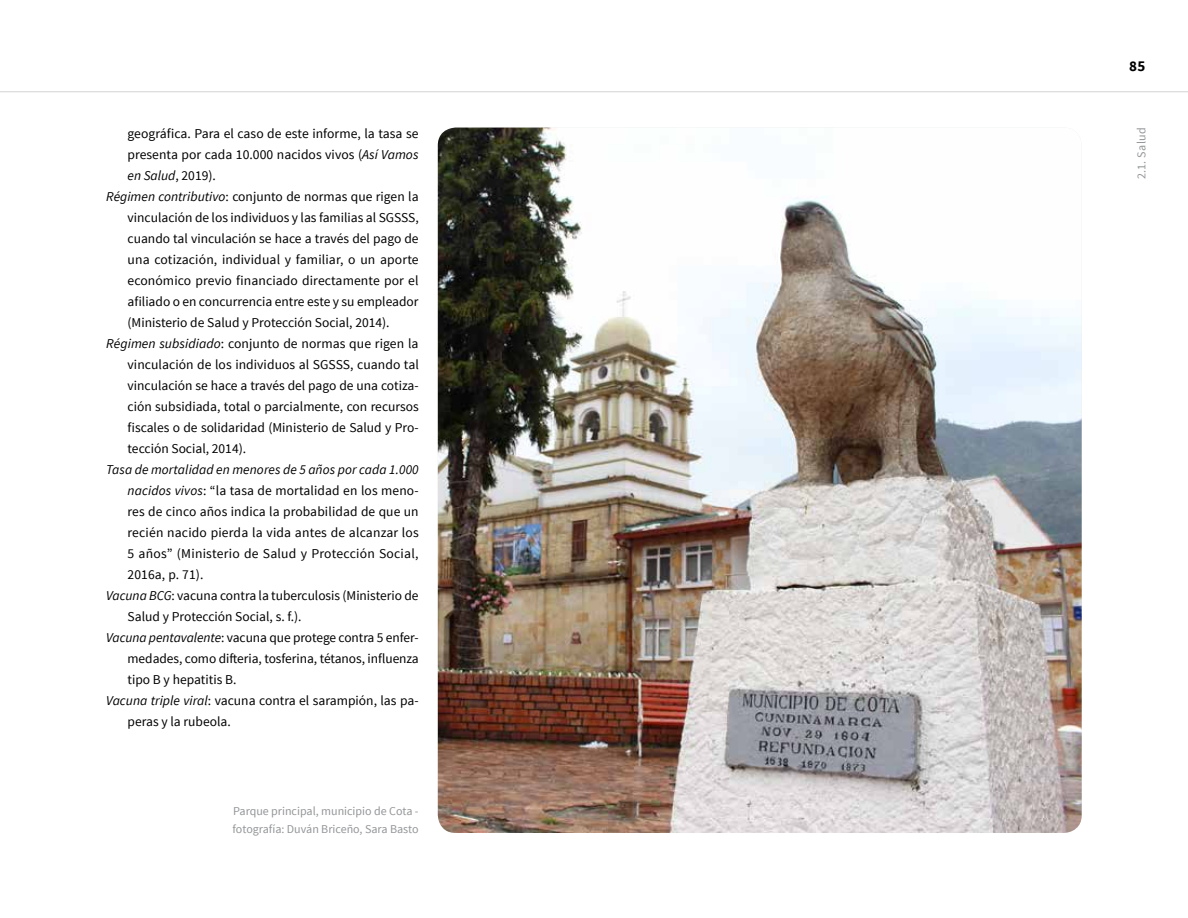
<style>
.page{position:relative;width:1188px;height:918px;background:#fff}
.page>*{position:absolute;margin:0;border:0;box-sizing:border-box;transform-origin:0 0}
.t1{font:700 15px "Source Sans Pro";color:#000}
.t2{font:13.5px "Source Sans Pro";color:#000}
.t3{font:italic 13.5px "Source Sans Pro";letter-spacing:.01em;color:#000}
.t4{font:12px/18px "Source Sans Pro";color:#939598}
.s1{font-style:italic}
.s2{font-style:normal}
</style>
<div class="page">
<hr style="left:0;top:91px;width:1188px;height:1px;background:#d1d3d4">
<img style="left:438px;top:128px;width:644px;height:705px">
<p class="t2" style="left:128px;top:125px;width:292px">geográfica. Para el caso de este informe, la tasa se</p>
<p class="t2" style="left:128px;top:146px;width:292px">presenta por cada 10.000 nacidos vivos (<span class="s1">Así Vamos</span></p>
<p class="t3" style="left:128px;top:167px;width:90px">en Salud<span class="s2">, 2019).</span></p>
<p class="t2" style="left:106px;top:188px;width:314px"><span class="s1">Régimen contributivo</span>: conjunto de normas que rigen la</p>
<p class="t2" style="left:128px;top:209px;width:293px">vinculación de los individuos y las familias al SGSSS,</p>
<p class="t2" style="left:128px;top:230px;width:293px">cuando tal vinculación se hace a través del pago de</p>
<p class="t2" style="left:128px;top:251px;width:293px">una cotización, individual y familiar, o un aporte</p>
<p class="t2" style="left:128px;top:272px;width:292px">económico previo financiado directamente por el</p>
<p class="t2" style="left:128px;top:293px;width:292px">afiliado o en concurrencia entre este y su empleador</p>
<p class="t2" style="left:128px;top:314px;width:264px">(Ministerio de Salud y Protección Social, 2014).</p>
<p class="t2" style="left:106px;top:335px;width:314px"><span class="s1">Régimen subsidiado</span>: conjunto de normas que rigen la</p>
<p class="t2" style="left:128px;top:356px;width:293px">vinculación de los individuos al SGSSS, cuando tal</p>
<p class="t2" style="left:128px;top:377px;width:293px">vinculación se hace a través del pago de una cotiza-</p>
<p class="t2" style="left:128px;top:398px;width:293px">ción subsidiada, total o parcialmente, con recursos</p>
<p class="t2" style="left:128px;top:419px;width:293px">fiscales o de solidaridad (Ministerio de Salud y Pro-</p>
<p class="t2" style="left:128px;top:440px;width:120px">tección Social, 2014).</p>
<p class="t3" style="left:106px;top:461px;width:314px">Tasa de mortalidad en menores de 5 años por cada 1.000</p>
<p class="t2" style="left:128px;top:482px;width:293px"><span class="s1">nacidos vivos</span>: “la tasa de mortalidad en los meno-</p>
<p class="t2" style="left:128px;top:503px;width:293px">res de cinco años indica la probabilidad de que un</p>
<p class="t2" style="left:128px;top:524px;width:293px">recién nacido pierda la vida antes de alcanzar los</p>
<p class="t2" style="left:128px;top:545px;width:292px">5 años” (Ministerio de Salud y Protección Social,</p>
<p class="t2" style="left:128px;top:566px;width:77px">2016a, p. 71).</p>
<p class="t2" style="left:106px;top:587px;width:314px"><span class="s1">Vacuna BCG</span>: vacuna contra la tuberculosis (Ministerio de</p>
<p class="t2" style="left:128px;top:608px;width:175px">Salud y Protección Social, s. f.).</p>
<p class="t2" style="left:106px;top:629px;width:314px"><span class="s1">Vacuna pentavalente</span>: vacuna que protege contra 5 enfer-</p>
<p class="t2" style="left:128px;top:650px;width:293px">medades, como difteria, tosferina, tétanos, influenza</p>
<p class="t2" style="left:128px;top:671px;width:110px">tipo B y hepatitis B.</p>
<p class="t2" style="left:106px;top:692px;width:314px"><span class="s1">Vacuna triple viral</span>: vacuna contra el sarampión, las pa-</p>
<p class="t2" style="left:128px;top:713px;width:105px">peras y la rubeola.</p>
<p class="t4" style="left:233px;top:802px;width:188px">Parque principal, municipio de Cota - fotografía: Duván Briceño, Sara Basto</p>
<p class="t1" style="left:1129px;top:57px;width:18px">85</p>
<p class="t4" style="left:1133px;top:179px;width:53px;rotate:-90deg">2.1. Salud</p>
</div>
